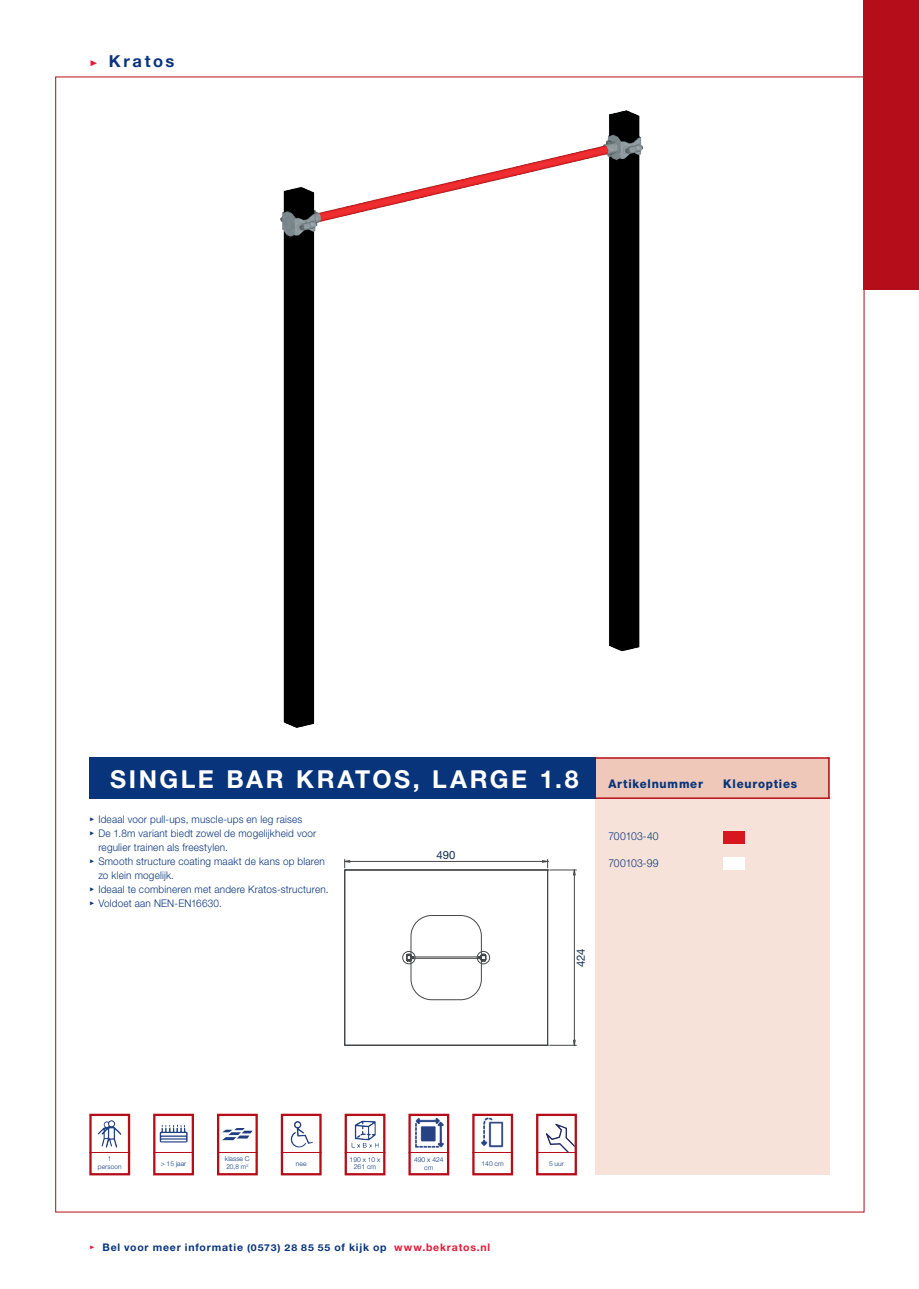
<style>
.page{position:relative;width:919px;height:1289px;background:#fff}
.page>*{position:absolute;margin:0;border:0;box-sizing:border-box;transform-origin:0 0}
.t1{font:700 24.75px "Helvetica Neue LT Std";letter-spacing:.105em;color:#fff}
.t2{font:700 16.5px "Helvetica Neue LT Std";color:#08347b}
.t3{font:800 12px "Helvetica Neue LT Std";letter-spacing:.065em;color:#08347b;scale:.95 1}
.t4{font:11.25px "Helvetica Neue LT Std";color:#152d54}
.t5{font:300 10.95px "Helvetica Neue LT Std";letter-spacing:-.005em;color:#08347b;scale:.95 1}
.t6{font:300 10.5px/14px "Helvetica Neue LT Std";letter-spacing:.02em;color:#08347b;scale:.95 1}
.t7{font:700 10.5px "Helvetica Neue LT Std";letter-spacing:.08em;color:#08347b}
.t8{font:300 6.75px/7.5px "Helvetica Neue LT Std";color:#08347b;text-align:center}
.t9{font:300 6.75px "Helvetica Neue LT Std";letter-spacing:.025em;color:#08347b;scale:.95 1}
.t10{font:300 6.75px "Helvetica Neue LT Std";color:#08347b;scale:.95 1}
.s1{font-family:"Meta Plus Bold Caps";font-weight:400;color:#e51836}
.s2{font-family:"Meta Plus Book Caps";font-weight:400}
.s3{font-size:9.45px}
.s4{color:#e51836}
</style>
<div class="page">
<div style="left:595px;top:798px;width:234px;height:377px;background:#f7e2d9"></div>
<div style="left:89px;top:1113px;width:41px;height:62px;background:#fff;border:2px solid #b50e1a"></div>
<div style="left:153px;top:1113px;width:41px;height:62px;background:#fff;border:2px solid #b50e1a"></div>
<div style="left:281px;top:1113px;width:40px;height:62px;background:#fff;border:2px solid #b50e1a"></div>
<div style="left:344px;top:1113px;width:41px;height:62px;background:#fff;border:2px solid #b50e1a"></div>
<div style="left:472px;top:1113px;width:41px;height:62px;background:#fff;border:2px solid #b50e1a"></div>
<div style="left:408px;top:1113px;width:41px;height:62px;background:#fff;border:2px solid #b50e1a"></div>
<div style="left:536px;top:1113px;width:41px;height:62px;background:#fff;border:2px solid #b50e1a"></div>
<div style="left:217px;top:1113px;width:41px;height:62px;background:#fff;border:2px solid #b50e1a"></div>
<hr style="left:89px;top:1152px;width:41px;height:1px;background:#b50e1a">
<hr style="left:153px;top:1152px;width:41px;height:1px;background:#b50e1a">
<hr style="left:217px;top:1152px;width:41px;height:1px;background:#b50e1a">
<hr style="left:281px;top:1152px;width:40px;height:1px;background:#b50e1a">
<hr style="left:344px;top:1152px;width:41px;height:1px;background:#b50e1a">
<div style="left:595px;top:758px;width:234px;height:41px;background:#efc8b9"></div>
<hr style="left:595px;top:757px;width:234px;height:1px;background:#b50e1a">
<hr style="left:595px;top:797px;width:234px;height:2px;background:#b50e1a">
<hr style="left:536px;top:1152px;width:41px;height:1px;background:#b50e1a">
<hr style="left:472px;top:1152px;width:41px;height:1px;background:#b50e1a">
<hr style="left:408px;top:1152px;width:41px;height:1px;background:#b50e1a">
<div style="left:863px;top:0;width:55px;height:289px;background:#b50e1a"></div>
<div style="left:723px;top:831px;width:21px;height:13px;background:#d7171f"></div>
<div style="left:723px;top:856px;width:21px;height:13px;background:#fff"></div>
<img style="left:280px;top:111px;width:364px;height:616px">
<img style="left:98px;top:1120px;width:13px;height:18px">
<img style="left:160px;top:1124px;width:28px;height:18px">
<img style="left:290px;top:1121px;width:23px;height:26px">
<img style="left:354px;top:1120px;width:21px;height:20px">
<img style="left:481px;top:1117px;width:23px;height:31px">
<img style="left:415px;top:1117px;width:29px;height:31px">
<img style="left:222px;top:1128px;width:31px;height:12px">
<img style="left:546px;top:1123px;width:28px;height:29px">
<div style="left:89px;top:757px;width:506px;height:42px;background:#08347b"></div>
<div style="left:411px;top:915px;width:70px;height:84px;border:1px solid #464748;border-radius:21px"></div>
<hr style="left:413px;top:956px;width:65px;height:1px;background:#464748">
<hr style="left:413px;top:958px;width:65px;height:1px;background:#464748">
<svg style="left:406px;top:953px;width:7px;height:8px"></svg>
<svg style="left:479px;top:953px;width:7px;height:8px"></svg>
<div style="left:402px;top:951px;width:13px;height:12px;border:1px solid #464748;border-radius:50%"></div>
<div style="left:477px;top:951px;width:12px;height:12px;border:1px solid #464748;border-radius:50%"></div>
<div style="left:344px;top:869px;width:203px;height:176px;border:1px solid #464748"></div>
<hr style="left:350px;top:861px;width:192px;height:1px;background:#464748">
<svg style="left:344px;top:859px;width:6px;height:11px"></svg>
<hr style="left:574px;top:875px;width:1px;height:165px;background:#464748">
<svg style="left:542px;top:859px;width:34px;height:16px"></svg>
<svg style="left:547px;top:1039px;width:29px;height:7px"></svg>
<hr style="left:828px;top:757px;width:1px;height:42px;background:#b50e1a">
<h2 class="t2" style="left:89px;top:51px;width:87px"><span class="s1">•</span> Kratos</h2>
<h1 class="t1" style="left:110px;top:764px;width:470px">Single Bar Kratos, large 1.8</h1>
<p class="t6" style="left:89px;top:812px;width:226px"><span class="s2">•</span> Ideaal voor pull-ups, muscle-ups en leg raises</p>
<p class="t6" style="left:98px;top:826px;width:231px;text-indent:-9px"><span class="s2">•</span> De 1.8m variant biedt zowel de mogelijkheid voor regulier trainen als freestylen.</p>
<p class="t6" style="left:98px;top:854px;width:240px;text-indent:-9px"><span class="s2">•</span> Smooth structure coating maakt de kans op blaren zo klein mogelijk.</p>
<p class="t6" style="left:89px;top:882px;width:253px"><span class="s2">•</span> Ideaal te combineren met andere Kratos-structuren.</p>
<p class="t6" style="left:89px;top:896px;width:141px"><span class="s2">•</span> Voldoet aan NEN-EN16630.</p>
<p class="t4" style="left:436px;top:848px;width:20px">490</p>
<p class="t4" style="left:574px;top:967px;width:20px;rotate:-90deg">424</p>
<p class="t3" style="left:608px;top:777px;width:101px">Artikelnummer</p>
<p class="t3" style="left:723px;top:777px;width:79px">Kleuropties</p>
<p class="t5" style="left:608px;top:829px;width:54px">700103-40</p>
<p class="t5" style="left:608px;top:856px;width:54px">700103-99</p>
<p class="t8" style="left:108px;top:1154px;width:5px">1</p>
<p class="t9" style="left:98px;top:1162px;width:26px">persoon</p>
<p class="t8" style="left:225px;top:1154px;width:26px">klasse C</p>
<p class="t8" style="left:161px;top:1159px;width:27px">&gt; 15 jaar</p>
<p class="t8" style="left:296px;top:1159px;width:12px">nee</p>
<p class="t8" style="left:349px;top:1155px;width:32px">190 x 10 x<br>261 cm</p>
<p class="t8" style="left:481px;top:1159px;width:24px">140 cm</p>
<p class="t8" style="left:414px;top:1155px;width:31px">490 x 424 cm</p>
<p class="t10" style="left:226px;top:1162px;width:25px">20,8 m<sup>2</sup></p>
<p class="t8" style="left:549px;top:1159px;width:17px">5 uur</p>
<p class="t7" style="left:89px;top:1240px;width:402px"><span class="s1">•</span> Bel voor meer informatie <span class="s3">(0573) 28 85 55</span> of kijk op <span class="s4">www.bekratos.nl</span></p>
</div>
